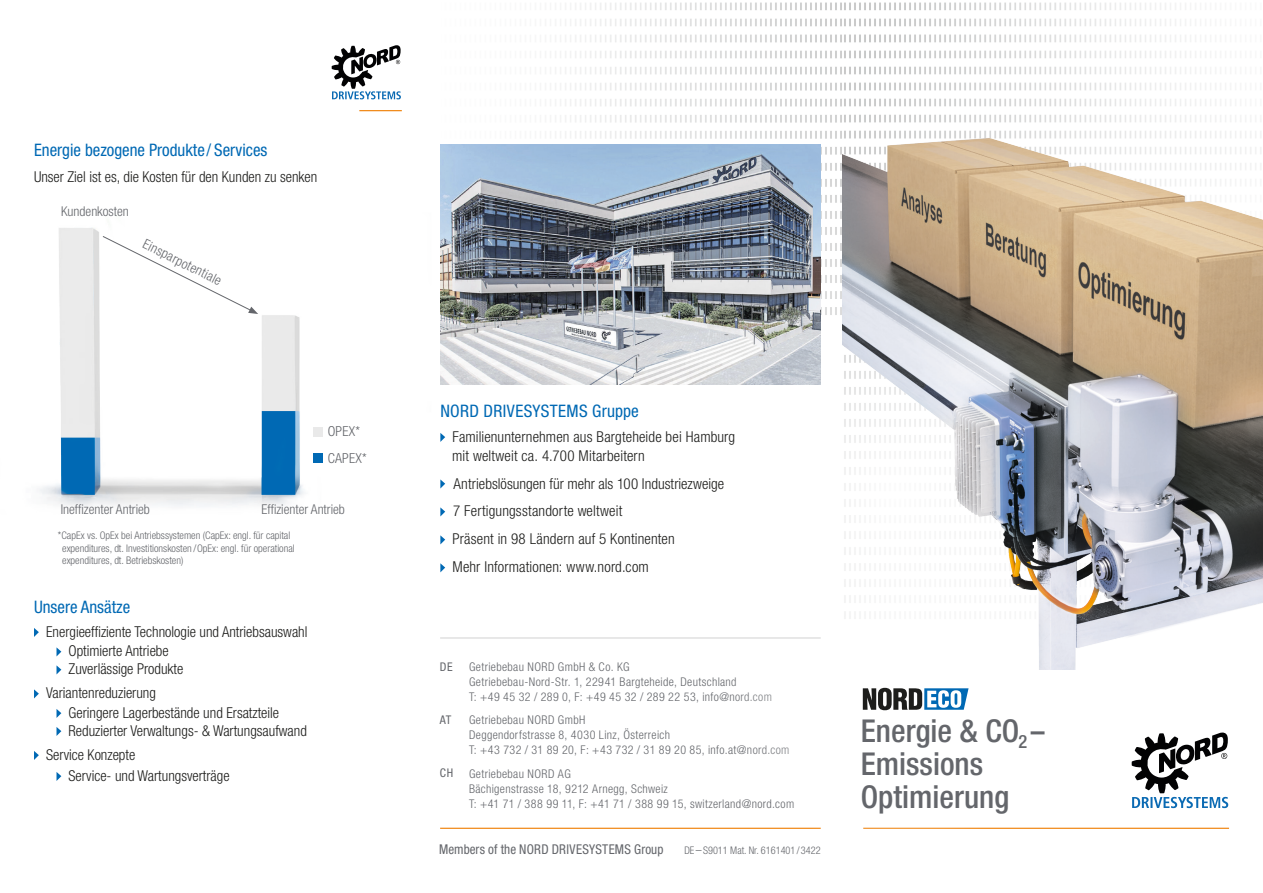
<style>
.page{position:relative;width:1263px;height:893px;background:#fff}
.page>*{position:absolute;margin:0;border:0;box-sizing:border-box;transform-origin:0 0}
.t1{font:500 condensed 31.5px/33px "Helvetica Neue LT Std";color:#64666b}
.t2{font:condensed 17.25px "Helvetica Neue LT Std";color:#0069b4}
.t3{font:300 condensed 15px/18.6px "Helvetica Neue LT Std";color:#1d1d1b}
.t4{font:300 condensed 13.8px "Helvetica Neue LT Std";letter-spacing:.02em;color:#64666b}
.t5{font:300 condensed 13.5px "Helvetica Neue LT Std";color:#64666b}
.t6{font:condensed 13.5px "Helvetica Neue LT Std";letter-spacing:.015em;color:#64666b}
.t7{font:300 condensed 12px/15px "Helvetica Neue LT Std";letter-spacing:.03em;color:#64666b}
.t8{font:condensed 12px "Helvetica Neue LT Std";color:#64666b}
.t9{font:300 condensed 10.5px/12.6px "Helvetica Neue LT Std";color:#64666b}
.s1{font-size:12px}
</style>
<div class="page">
<img style="left:441px;top:2px;width:401px;height:313px">
<svg style="left:1132px;top:732px;width:96px;height:76px"></svg>
<hr style="left:440px;top:828px;width:381px;height:1px;background:#ef7d00">
<hr style="left:359px;top:110px;width:43px;height:1px;background:#ef7d00">
<hr style="left:863px;top:828px;width:366px;height:1px;background:#ef7d00">
<svg style="left:332px;top:45px;width:69px;height:54px"></svg>
<img style="left:440px;top:145px;width:381px;height:240px">
<svg style="left:34px;top:628px;width:5px;height:9px"></svg>
<svg style="left:57px;top:648px;width:4px;height:8px"></svg>
<svg style="left:57px;top:666px;width:4px;height:8px"></svg>
<svg style="left:34px;top:689px;width:5px;height:9px"></svg>
<svg style="left:57px;top:709px;width:4px;height:9px"></svg>
<svg style="left:57px;top:727px;width:4px;height:9px"></svg>
<svg style="left:34px;top:751px;width:5px;height:9px"></svg>
<svg style="left:57px;top:772px;width:4px;height:9px"></svg>
<img style="left:39px;top:170px;width:442px;height:403px">
<svg style="left:102px;top:235px;width:156px;height:79px"></svg>
<div style="left:313px;top:427px;width:10px;height:9px;background:#e9e9e9"></div>
<div style="left:313px;top:454px;width:10px;height:9px;background:#0069b4"></div>
<div style="left:722px;top:322px;width:347px;height:347px;background:#fff;border-radius:50%"></div>
<div style="left:723px;top:504px;width:347px;height:347px;background:#fff;border-radius:50%"></div>
<img style="left:842px;top:2px;width:421px;height:668px">
<hr style="left:440px;top:638px;width:381px;height:1px;background:#d1d1d1">
<svg style="left:863px;top:688px;width:105px;height:22px"></svg>
<svg style="left:440px;top:433px;width:5px;height:9px"></svg>
<svg style="left:440px;top:479px;width:5px;height:9px"></svg>
<svg style="left:440px;top:507px;width:5px;height:9px"></svg>
<svg style="left:440px;top:535px;width:5px;height:9px"></svg>
<svg style="left:440px;top:563px;width:5px;height:9px"></svg>
<p class="t2" style="left:34px;top:140px;width:235px">Energie bezogene Produkte / Services</p>
<p class="t3" style="left:34px;top:167px;width:285px">Unser Ziel ist es, die Kosten für den Kunden zu senken</p>
<p class="t5" style="left:61px;top:203px;width:69px">Kundenkosten</p>
<p class="t5" style="left:148px;top:236px;width:88px;rotate:27deg">Einsparpotentiale</p>
<p class="t4" style="left:328px;top:423px;width:34px">OPEX*</p>
<p class="t4" style="left:328px;top:450px;width:41px">CAPEX*</p>
<p class="t5" style="left:61px;top:502px;width:91px">Ineffizenter Antrieb</p>
<p class="t5" style="left:261px;top:502px;width:85px">Effizienter Antrieb</p>
<p class="t9" style="left:62px;top:529px;width:234px;text-indent:-4px">*CapEx vs. OpEx bei Antriebssystemen (CapEx: engl. für capital expenditures, dt. Investitionskosten / OpEx: engl. für operational expenditures, dt. Betriebskosten)</p>
<p class="t2" style="left:34px;top:597px;width:98px">Unsere Ansätze</p>
<p class="t3" style="left:46px;top:622px;width:263px">Energieeffiziente Technologie und Antriebsauswahl</p>
<p class="t3" style="left:69px;top:642px;width:102px">Optimierte Antriebe</p>
<p class="t3" style="left:69px;top:660px;width:116px">Zuverlässige Produkte</p>
<p class="t3" style="left:46px;top:684px;width:111px">Variantenreduzierung</p>
<p class="t3" style="left:69px;top:703px;width:212px">Geringere Lagerbestände und Ersatzteile</p>
<p class="t3" style="left:69px;top:721px;width:240px">Reduzierter Verwaltungs- &amp; Wartungsaufwand</p>
<p class="t3" style="left:46px;top:745px;width:91px">Service Konzepte</p>
<p class="t3" style="left:69px;top:766px;width:163px">Service- und Wartungsverträge</p>
<p class="t2" style="left:440px;top:401px;width:200px">NORD DRIVESYSTEMS Gruppe</p>
<p class="t3" style="left:452px;top:427px;width:285px">Familienunternehmen aus Bargteheide bei Hamburg mit weltweit ca. 4.700 Mitarbeitern</p>
<p class="t3" style="left:453px;top:474px;width:272px">Antriebslösungen für mehr als 100 Industriezweige</p>
<p class="t3" style="left:453px;top:502px;width:171px">7 Fertigungsstandorte weltweit</p>
<p class="t3" style="left:452px;top:530px;width:224px">Präsent in 98 Ländern auf 5 Kontinenten</p>
<p class="t3" style="left:452px;top:558px;width:198px">Mehr Informationen: www.nord.com</p>
<p class="t8" style="left:440px;top:659px;width:14px">DE</p>
<p class="t8" style="left:440px;top:712px;width:13px">AT</p>
<p class="t8" style="left:440px;top:766px;width:15px">CH</p>
<p class="t7" style="left:469px;top:659px;width:304px">Getriebebau NORD GmbH &amp; Co. KG<br>Getriebebau-Nord-Str. 1, 22941 Bargteheide, Deutschland<br>T: +49 45 32 / 289 0, F: +49 45 32 / 289 22 53, info@nord.com</p>
<p class="t7" style="left:469px;top:712px;width:203px">Getriebebau NORD GmbH<br>Deggendorfstrasse 8, 4030 Linz, Österreich</p>
<p class="t7" style="left:469px;top:742px;width:322px">T: +43 732 / 31 89 20, F: +43 732 / 31 89 20 85, info.at@nord.com</p>
<p class="t7" style="left:469px;top:766px;width:327px">Getriebebau NORD AG<br>Bächigenstrasse 18, 9212 Arnegg, Schweiz<br>T: +41 71 / 388 99 11, F: +41 71 / 388 99 15, switzerland@nord.com</p>
<p class="t6" style="left:439px;top:841px;width:226px">Members of the NORD DRIVESYSTEMS Group</p>
<p class="t9" style="left:684px;top:843px;width:138px">DE<span class="s1">–</span>S9011 Mat. Nr. 6161401 / 3422</p>
<p class="t1" style="left:861px;top:714px;width:185px">Energie &amp; CO<sub>2</sub> –<br>Emissions<br>Optimierung</p>
</div>
